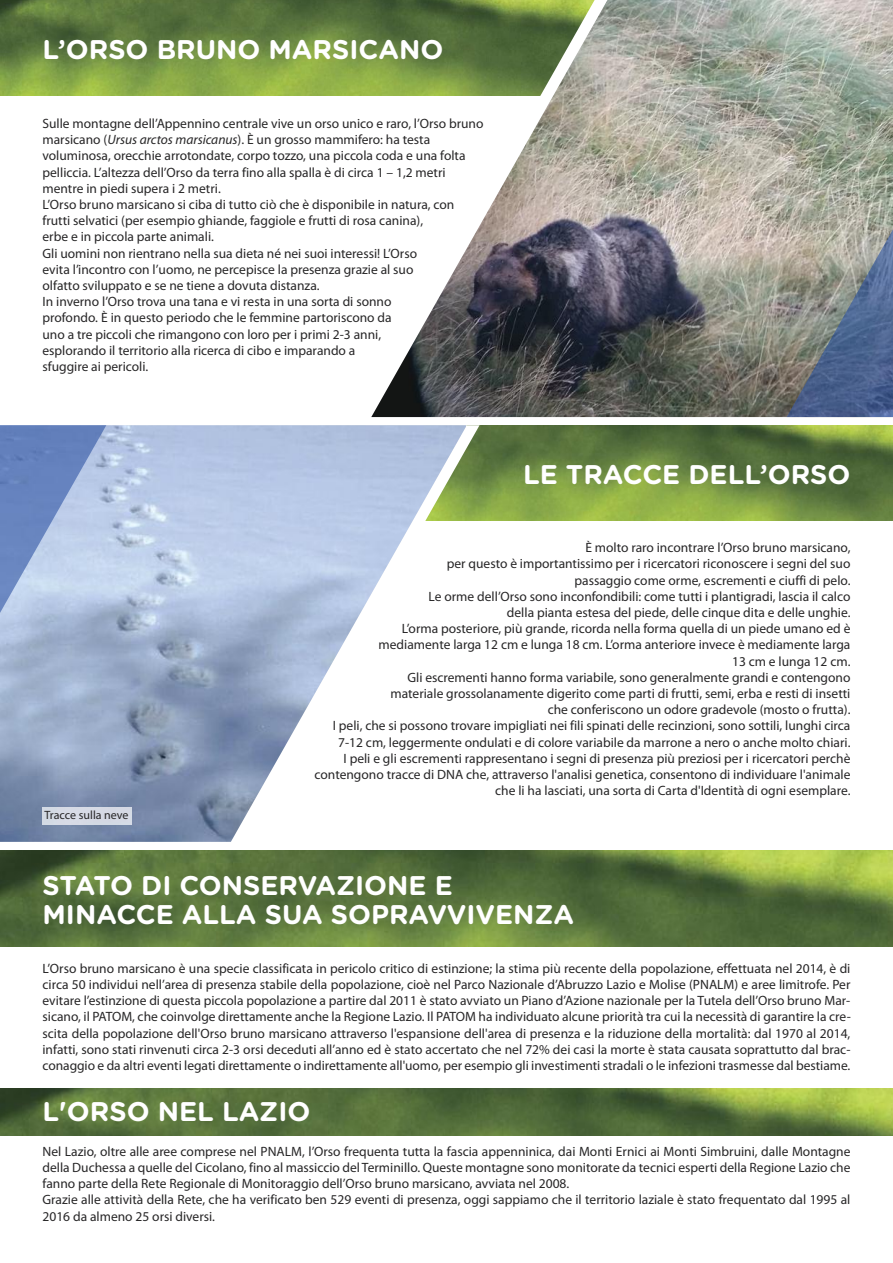
<style>
.page{position:relative;width:893px;height:1263px;background:#fff}
.page>*{position:absolute;margin:0;border:0;box-sizing:border-box;transform-origin:0 0}
.t1{font:700 27px/28.5px "Gotham Rounded";color:#fff}
.t2{font:13.5px/16.2px "Myriad Pro";color:#272627}
.t3{font:12px "Myriad Pro";color:#272627}
.s1{font-style:italic}
</style>
<div class="page">
<img style="left:0;top:1088px;width:893px;height:47px">
<img style="left:0;top:0;width:358px;height:96px">
<svg style="left:358px;top:0;width:13px;height:96px"></svg>
<img style="left:371px;top:0;width:522px;height:417px">
<img style="left:787px;top:229px;width:106px;height:188px">
<img style="left:0;top:850px;width:893px;height:96px">
<img style="left:479px;top:425px;width:414px;height:96px">
<svg style="left:467px;top:425px;width:12px;height:96px"></svg>
<img style="left:0;top:425px;width:466px;height:417px">
<img style="left:0;top:425px;width:106px;height:189px">
<img style="left:43px;top:808px;width:88px;height:16px">
<h1 class="t1" style="left:43px;top:37px;width:402px">L’ORSO BRUNO MARSICANO</h1>
<p class="t2" style="left:43px;top:116px;width:442px">Sulle montagne dell’Appennino centrale vive un orso unico e raro, l’Orso bruno marsicano (<span class="s1">Ursus arctos marsicanus</span>). È un grosso mammifero: ha testa voluminosa, orecchie arrotondate, corpo tozzo, una piccola coda e una folta pelliccia. L’altezza dell’Orso da terra fino alla spalla è di circa 1 – 1,2 metri mentre in piedi supera i 2 metri.<br>L’Orso bruno marsicano si ciba di tutto ciò che è disponibile in natura, con frutti selvatici (per esempio ghiande, faggiole e frutti di rosa canina),<br>erbe e in piccola parte animali.<br>Gli uomini non rientrano nella sua dieta né nei suoi interessi! L’Orso<br>evita l’incontro con l’uomo, ne percepisce la presenza grazie al suo<br>olfatto sviluppato e se ne tiene a dovuta distanza.<br>In inverno l’Orso trova una tana e vi resta in una sorta di sonno<br>profondo. È in questo periodo che le femmine partoriscono da<br>uno a tre piccoli che rimangono con loro per i primi 2-3 anni,<br>esplorando il territorio alla ricerca di cibo e imparando a<br>sfuggire ai pericoli.</p>
<h1 class="t1" style="left:523px;top:463px;width:329px">LE TRACCE DELL’ORSO</h1>
<p class="t3" style="left:45px;top:810px;width:85px">Tracce sulla neve</p>
<p class="t2" style="left:314px;top:541px;width:537px;text-align:right">È molto raro incontrare l’Orso bruno marsicano,<br>per questo è importantissimo per i ricercatori riconoscere i segni del suo<br>passaggio come orme, escrementi e ciuffi di pelo.<br>Le orme dell’Orso sono inconfondibili: come tutti i plantigradi, lascia il calco<br>della pianta estesa del piede, delle cinque dita e delle unghie.<br>L’orma posteriore, più grande, ricorda nella forma quella di un piede umano ed è<br>mediamente larga 12 cm e lunga 18 cm. L’orma anteriore invece è mediamente larga<br>13 cm e lunga 12 cm.<br>Gli escrementi hanno forma variabile, sono generalmente grandi e contengono<br>materiale grossolanamente digerito come parti di frutti, semi, erba e resti di insetti<br>che conferiscono un odore gradevole (mosto o frutta).<br>I peli, che si possono trovare impigliati nei fili spinati delle recinzioni, sono sottili, lunghi circa 7-12 cm, leggermente ondulati e di colore variabile da marrone a nero o anche molto chiari.<br>I peli e gli escrementi rappresentano i segni di presenza più preziosi per i ricercatori perchè contengono tracce di DNA che, attraverso l'analisi genetica, consentono di individuare l'animale che li ha lasciati, una sorta di Carta d'Identità di ogni esemplare.</p>
<h1 class="t1" style="left:43px;top:874px;width:533px">STATO DI CONSERVAZIONE E<br>MINACCE ALLA SUA SOPRAVVIVENZA</h1>
<p class="t2" style="left:42px;top:961px;width:810px;text-align:justify">L’Orso bruno marsicano è una specie classificata in pericolo critico di estinzione; la stima più recente della popolazione, effettuata nel 2014, è di circa 50 individui nell’area di presenza stabile della popolazione, cioè nel Parco Nazionale d’Abruzzo Lazio e Molise (PNALM) e aree limitrofe. Per evitare l’estinzione di questa piccola popolazione a partire dal 2011 è stato avviato un Piano d’Azione nazionale per la Tutela dell’Orso bruno Mar&shy;sicano, il PATOM, che coinvolge direttamente anche la Regione Lazio. Il PATOM ha individuato alcune priorità tra cui la necessità di garantire la cre&shy;scita della popolazione dell'Orso bruno marsicano attraverso l'espansione dell'area di presenza e la riduzione della mortalità: dal 1970 al 2014, infatti, sono stati rinvenuti circa 2-3 orsi deceduti all’anno ed è stato accertato che nel 72% dei casi la morte è stata causata soprattutto dal brac&shy;conaggio e da altri eventi legati direttamente o indirettamente all'uomo, per esempio gli investimenti stradali o le infezioni trasmesse dal bestiame.</p>
<h1 class="t1" style="left:43px;top:1100px;width:269px">L'ORSO NEL LAZIO</h1>
<p class="t2" style="left:43px;top:1144px;width:809px">Nel Lazio, oltre alle aree comprese nel PNALM, l’Orso frequenta tutta la fascia appenninica, dai Monti Ernici ai Monti Simbruini, dalle Montagne della Duchessa a quelle del Cicolano, fino al massiccio del Terminillo. Queste montagne sono monitorate da tecnici esperti della Regione Lazio che fanno parte della Rete Regionale di Monitoraggio dell’Orso bruno marsicano, avviata nel 2008.<br>Grazie alle attività della Rete, che ha verificato ben 529 eventi di presenza, oggi sappiamo che il territorio laziale è stato frequentato dal 1995 al 2016 da almeno 25 orsi diversi.</p>
</div>
